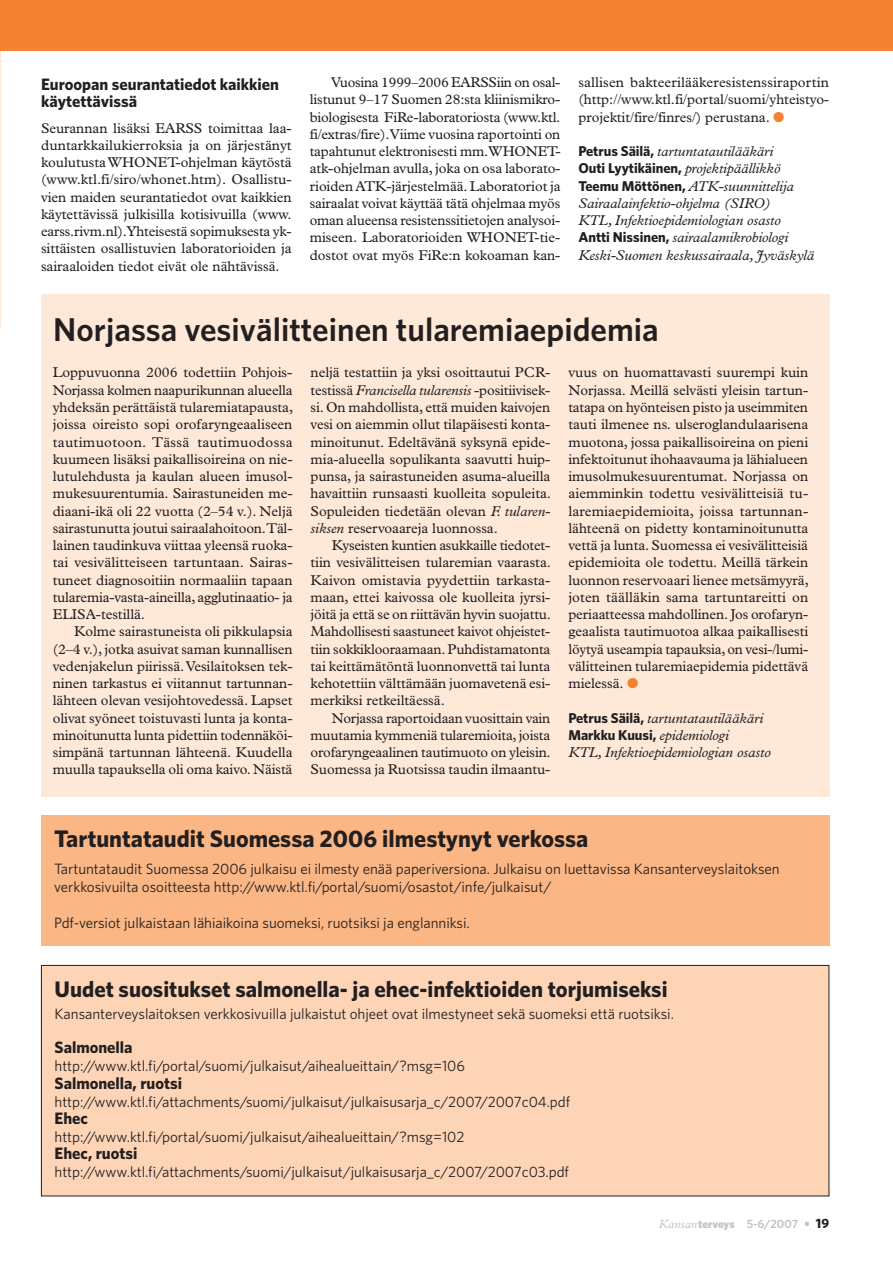
<style>
.page{position:relative;width:893px;height:1263px;background:#fff}
.page>*{position:absolute;margin:0;border:0;box-sizing:border-box;transform-origin:0 0}
.t1{font:600 33px "Whitney";color:#231f20}
.t2{font:700 24px "Whitney";color:#231f20}
.t3{font:700 22.5px "Whitney";color:#231f20}
.t4{font:700 16.5px/17.2px "Whitney";color:#231f20}
.t5{font:15px/18px "Whitney";letter-spacing:-.005em;color:#231f20}
.t6{font:14.25px/17.2px "Plantin";letter-spacing:-.005em;color:#231f20;text-align:justify}
.t7{font:italic 14.25px/17.2px "Plantin";letter-spacing:-.005em;color:#231f20}
.t8{font:700 14.25px "Whitney";letter-spacing:-.005em;color:#231f20}
.t9{font:600 12px "Whitney";color:#c0c4ca}
.s1{color:#f48232}
.s2{font-family:"Whitney";font-weight:700;font-style:normal}
.s3{font-style:italic}
.s4{font-family:"Plantin";font-weight:400;font-style:italic}
.s5{font-weight:900;font-size:11.25px}
.s6{font-weight:700}
.s7{font-weight:700;font-size:13.5px;color:#231f20}
</style>
<div class="page">
<div style="left:41px;top:294px;width:788px;height:502px;background:#fee9d8"></div>
<hr style="left:0;top:52px;width:1px;height:277px;background:#fee9d8">
<div style="left:0;top:0;width:893px;height:51px;background:#f48232"></div>
<div style="left:41px;top:815px;width:788px;height:131px;background:#fab684"></div>
<div style="left:41px;top:965px;width:788px;height:231px;background:#fdd5b6"></div>
<div style="left:41px;top:965px;width:788px;height:231px;border:1px solid #231f20"></div>
<p class="t4" style="left:41px;top:75px;width:239px">Euroopan seurantatiedot kaikkien käytettävissä</p>
<p class="t6" style="left:41px;top:119px;width:252px">Seurannan lisäksi EARSS toimittaa laa&shy;duntarkkailukierroksia ja on järjestänyt koulutusta WHONET-ohjelman käytöstä (www.ktl.fi/siro/whonet.htm). Osallistu&shy;vien maiden seurantatiedot ovat kaikkien käytettävissä julkisilla kotisivuilla (www. earss.rivm.nl). Yhteisestä sopimuksesta yk&shy;sittäisten osallistuvien laboratorioiden ja sairaaloiden tiedot eivät ole nähtävissä.</p>
<p class="t6" style="left:310px;top:74px;width:252px;text-indent:21px">Vuosina 1999–2006 EARSSiin on osal&shy;listunut 9–17 Suomen 28:sta kliinismikro&shy;biologisesta FiRe-laboratoriosta (www.ktl. fi/extras/fire). Viime vuosina raportointi on tapahtunut elektronisesti mm. WHONET&shy;atk-ohjelman avulla, joka on osa laborato&shy;rioiden ATK-järjestelmää. Laboratoriot ja sairaalat voivat käyttää tätä ohjelmaa myös oman alueensa resistenssitietojen analysoi&shy;miseen. Laboratorioiden WHONET-tie&shy;dostot ovat myös FiRe:n kokoaman kan-</p>
<p class="t6" style="left:578px;top:74px;width:252px">sallisen bakteerilääkeresistenssiraportin (http://www.ktl.fi/portal/suomi/yhteistyo&shy;projektit/fire/finres/) perustana. <span class="s1">●</span></p>
<p class="t7" style="left:578px;top:143px;width:237px"><span class="s2">Petrus Säilä,</span> tartuntatautilääkäri<br><span class="s2">Outi Lyytikäinen,</span> projektipäällikkö <span class="s2">Teemu Möttönen,</span> ATK-suunnittelija Sairaalainfektio-ohjelma (SIRO)<br>KTL, Infektioepidemiologian osasto <span class="s2">Antti Nissinen,</span> sairaalamikrobiologi Keski-Suomen keskussairaala, Jyväskylä</p>
<h1 class="t1" style="left:53px;top:309px;width:607px">Norjassa vesivälitteinen tularemiaepidemia</h1>
<p class="t6" style="left:53px;top:364px;width:242px">Loppuvuonna 2006 todettiin Pohjois-Norjassa kolmen naapurikunnan alueella yhdeksän perättäistä tularemiatapausta, joissa oireisto sopi orofaryngeaaliseen tautimuotoon. Tässä tautimuodossa kuumeen lisäksi paikallisoireina on nie&shy;lutulehdusta ja kaulan alueen imusol&shy;mukesuurentumia. Sairastuneiden me&shy;diaani-ikä oli 22 vuotta (2–54 v.). Neljä sairastunutta joutui sairaalahoitoon. Täl&shy;lainen taudinkuva viittaa yleensä ruoka&shy;tai vesivälitteiseen tartuntaan. Sairas&shy;tuneet diagnosoitiin normaaliin tapaan tularemia-vasta-aineilla, agglutinaatio- ja ELISA-testillä.</p>
<p class="t6" style="left:53px;top:623px;width:241px;text-indent:21px">Kolme sairastuneista oli pikkulapsia (2–4 v.), jotka asuivat saman kunnallisen vedenjakelun piirissä. Vesilaitoksen tek&shy;ninen tarkastus ei viitannut tartunnan&shy;lähteen olevan vesijohtovedessä. Lapset olivat syöneet toistuvasti lunta ja konta&shy;minoitunutta lunta pidettiin todennäköi&shy;simpänä tartunnan lähteenä. Kuudella muulla tapauksella oli oma kaivo. Näistä</p>
<p class="t6" style="left:311px;top:364px;width:242px">neljä testattiin ja yksi osoittautui PCR&shy;testissä <span class="s3">Francisella tularensis</span> -positiivisek&shy;si. On mahdollista, että muiden kaivojen vesi on aiemmin ollut tilapäisesti konta&shy;minoitunut. Edeltävänä syksynä epide&shy;mia-alueella sopulikanta saavutti huip&shy;punsa, ja sairastuneiden asuma-alueilla havaittiin runsaasti kuolleita sopuleita.<br>Sopuleiden tiedetään olevan <span class="s3">F. tularen&shy;siksen</span> reservoaareja luonnossa.</p>
<p class="t6" style="left:311px;top:537px;width:242px;text-indent:21px">Kyseisten kuntien asukkaille tiedotet&shy;tiin vesivälitteisen tularemian vaarasta.<br>Kaivon omistavia pyydettiin tarkasta&shy;maan, ettei kaivossa ole kuolleita jyrsi&shy;jöitä ja että se on riittävän hyvin suojattu.<br>Mahdollisesti saastuneet kaivot ohjeistet&shy;tiin sokkiklooraamaan. Puhdistamatonta tai keittämätöntä luonnonvettä tai lunta kehotettiin välttämään juomavetenä esi&shy;merkiksi retkeiltäessä.</p>
<p class="t6" style="left:311px;top:709px;width:242px;text-indent:21px">Norjassa raportoidaan vuosittain vain muutamia kymmeniä tularemioita, joista orofaryngeaalinen tautimuoto on yleisin.<br>Suomessa ja Ruotsissa taudin ilmaantu-</p>
<p class="t6" style="left:568px;top:364px;width:242px">vuus on huomattavasti suurempi kuin Norjassa. Meillä selvästi yleisin tartun&shy;tatapa on hyönteisen pisto ja useimmiten tauti ilmenee ns. ulseroglandulaarisena muotona, jossa paikallisoireina on pieni infektoitunut ihohaavauma ja lähialueen imusolmukesuurentumat. Norjassa on aiemminkin todettu vesivälitteisiä tu&shy;laremiaepidemioita, joissa tartunnan&shy;lähteenä on pidetty kontaminoitunutta vettä ja lunta. Suomessa ei vesivälitteisiä epidemioita ole todettu. Meillä tärkein luonnon reservoaari lienee metsämyyrä, joten täälläkin sama tartuntareitti on periaatteessa mahdollinen. Jos orofaryn&shy;geaalista tautimuotoa alkaa paikallisesti löytyä useampia tapauksia, on vesi-/lumi&shy;välitteinen tularemiaepidemia pidettävä mielessä. <span class="s1">●</span></p>
<p class="t7" style="left:568px;top:709px;width:197px"><span class="s2">Petrus Säilä,</span> tartuntatautilääkäri</p>
<p class="t8" style="left:568px;top:726px;width:162px">Markku Kuusi, <span class="s4">epidemiologi</span></p>
<p class="t7" style="left:568px;top:744px;width:204px">KTL, Infektioepidemiologian osasto</p>
<h2 class="t2" style="left:54px;top:824px;width:536px">Tartuntataudit Suomessa 2006 ilmestynyt verkossa</h2>
<p class="t5" style="left:54px;top:859px;width:727px">Tartuntataudit Suomessa 2006 julkaisu ei ilmesty enää paperiversiona. Julkaisu on luettavissa Kansanterveyslaitoksen verkkosivuilta osoitteesta http://www.ktl.fi/portal/suomi/osastot/infe/julkaisut/</p>
<p class="t5" style="left:54px;top:913px;width:417px">Pdf-versiot julkaistaan lähiaikoina suomeksi, ruotsiksi ja englanniksi.</p>
<h3 class="t3" style="left:55px;top:975px;width:615px">Uudet suositukset salmonella- ja ehec-infektioiden torjumiseksi</h3>
<p class="t5" style="left:55px;top:1004px;width:621px">Kansanterveyslaitoksen verkkosivuilla julkaistut ohjeet ovat ilmestyneet sekä suomeksi että ruotsiksi.</p>
<p class="t4" style="left:55px;top:1038px;width:80px">Salmonella</p>
<p class="t5" style="left:55px;top:1057px;width:412px">http://www.ktl.fi/portal/suomi/julkaisut/aihealueittain/?msg=106</p>
<p class="t4" style="left:55px;top:1074px;width:129px">Salmonella, ruotsi</p>
<p class="t5" style="left:55px;top:1092px;width:517px">http://www.ktl.fi/attachments/suomi/julkaisut/julkaisusarja_c/2007/2007c04.pdf</p>
<p class="t4" style="left:55px;top:1109px;width:35px">Ehec</p>
<p class="t5" style="left:55px;top:1127px;width:411px">http://www.ktl.fi/portal/suomi/julkaisut/aihealueittain/?msg=102</p>
<p class="t4" style="left:55px;top:1144px;width:84px">Ehec, ruotsi</p>
<p class="t5" style="left:55px;top:1162px;width:516px">http://www.ktl.fi/attachments/suomi/julkaisut/julkaisusarja_c/2007/2007c03.pdf</p>
<p class="t9" style="left:659px;top:1216px;width:171px"><span class="s4">Kansan</span><span class="s5">terveys</span> 5-6/2007 <span class="s6">•</span> <span class="s7">19</span></p>
</div>
